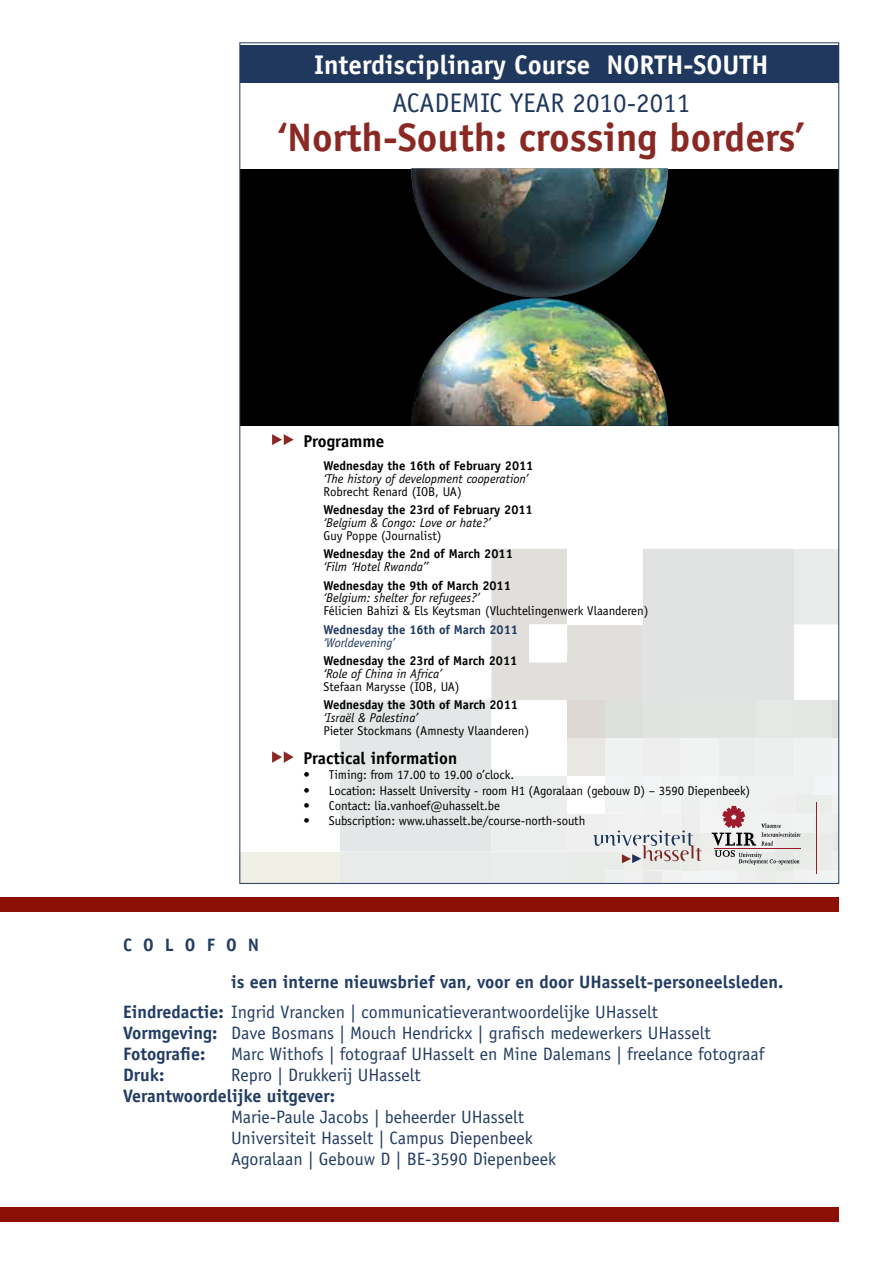
<style>
.page{position:relative;width:893px;height:1263px;background:#fff}
.page>*{position:absolute;margin:0;border:0;box-sizing:border-box;transform-origin:0 0}
.t1{font:700 39.9px "Officina Sans";color:#8a2924}
.t2{font:700 27px "Officina Sans";color:#fff}
.t3{font:27px "Officina Sans";color:#20385e}
.t4{font:18px/21px "Officina Sans";color:#223c63}
.t5{font:700 18px/37.5px "Officina Sans";color:#223c63}
.t6{font:700 17.1px "Officina Sans";color:#000}
.t7{font:12.75px "Officina Sans";letter-spacing:-.01em;color:#000}
.t8{font:700 12.75px "Officina Sans";color:#000}
.t9{font:italic 12.75px "Officina Sans";color:#000}
.t10{font:700 12.75px "Officina Sans";color:#20385e}
.t11{font:italic 12.75px "Officina Sans";color:#20385e}
.s1{font-weight:700}
</style>
<div class="page">
<div style="left:240px;top:852px;width:100px;height:31px;background:#f0f0e6"></div>
<div style="left:240px;top:169px;width:599px;height:257px;background:#000"></div>
<div style="left:240px;top:46px;width:599px;height:37px;background:#20385e"></div>
<svg style="left:272px;top:434px;width:22px;height:11px"></svg>
<svg style="left:272px;top:751px;width:22px;height:12px"></svg>
<img style="left:411px;top:168px;width:257px;height:258px">
<svg style="left:340px;top:549px;width:497px;height:333px"></svg>
<hr style="left:816px;top:803px;width:1px;height:71px;background:#a71d2f">
<hr style="left:714px;top:848px;width:87px;height:1px;background:#a71d2f">
<div style="left:0;top:898px;width:839px;height:14px;background:#8b0f04"></div>
<div style="left:0;top:1207px;width:839px;height:14px;background:#8b0f04"></div>
<h2 class="t2" style="left:314px;top:48px;width:456px">Interdisciplinary Course NORTH-SOUTH</h2>
<h2 class="t3" style="left:392px;top:87px;width:299px">ACADEMIC YEAR 2010-2011</h2>
<h1 class="t1" style="left:278px;top:112px;width:528px">‘North-South: crossing borders’</h1>
<h3 class="t6" style="left:303px;top:430px;width:82px">Programme</h3>
<p class="t8" style="left:323px;top:458px;width:211px">Wednesday the 16th of February 2011</p>
<p class="t9" style="left:323px;top:471px;width:206px">‘The history of development cooperation’</p>
<p class="t7" style="left:323px;top:484px;width:140px">Robrecht Renard (IOB, UA)</p>
<p class="t8" style="left:323px;top:502px;width:211px">Wednesday the 23rd of February 2011</p>
<p class="t9" style="left:323px;top:515px;width:169px">‘Belgium &amp; Congo: Love or hate?’</p>
<p class="t7" style="left:323px;top:528px;width:120px">Guy Poppe (Journalist)</p>
<p class="t8" style="left:323px;top:546px;width:191px">Wednesday the 2nd of March 2011</p>
<p class="t9" style="left:323px;top:559px;width:106px">‘Film ‘Hotel Rwanda’’</p>
<p class="t8" style="left:323px;top:577px;width:189px">Wednesday the 9th of March 2011</p>
<p class="t9" style="left:323px;top:591px;width:158px">‘Belgium: shelter for refugees?’</p>
<p class="t7" style="left:323px;top:603px;width:326px">Félicien Bahizi &amp; Els Keytsman (Vluchtelingenwerk Vlaanderen)</p>
<p class="t10" style="left:323px;top:621px;width:196px">Wednesday the 16th of March 2011</p>
<p class="t11" style="left:323px;top:635px;width:73px">‘Worldevening’</p>
<p class="t8" style="left:323px;top:653px;width:195px">Wednesday the 23rd of March 2011</p>
<p class="t9" style="left:323px;top:666px;width:120px">‘Role of China in Africa’</p>
<p class="t7" style="left:323px;top:679px;width:138px">Stefaan Marysse (IOB, UA)</p>
<p class="t8" style="left:323px;top:697px;width:196px">Wednesday the 30th of March 2011</p>
<p class="t9" style="left:323px;top:710px;width:96px">‘Israël &amp; Palestina’</p>
<p class="t7" style="left:323px;top:723px;width:207px">Pieter Stockmans (Amnesty Vlaanderen)</p>
<h3 class="t6" style="left:303px;top:747px;width:155px">Practical information</h3>
<p class="t7" style="left:303px;top:767px;width:212px">• Timing: from 17.00 to 19.00 o’clock.</p>
<p class="t7" style="left:303px;top:783px;width:448px">• Location: Hasselt University - room H1 (Agoralaan (gebouw D) – 3590 Diepenbeek)</p>
<p class="t7" style="left:303px;top:798px;width:198px">• Contact: lia.vanhoef@uhasselt.be</p>
<p class="t7" style="left:303px;top:813px;width:283px">• Subscription: www.uhasselt.be/course-north-south</p>
<h3 class="t5" style="left:231px;top:926px;width:554px;text-indent:-108px">C O L O F O N<br>is een interne nieuwsbrief van, voor en door UHasselt-personeelsleden.</h3>
<h3 class="t4" style="left:123px;top:1002px;width:589px"><span class="s1">Eindredactie:</span> Ingrid Vrancken | communicatieverantwoordelijke UHasselt<br><span class="s1">Vormgeving:</span> Dave Bosmans | Mouch Hendrickx | grafisch medewerkers UHasselt<br><span class="s1">Fotografie:</span></h3>
<h3 class="t4" style="left:231px;top:1044px;width:535px">Marc Withofs | fotograaf UHasselt en Mine Dalemans | freelance fotograaf</h3>
<h3 class="t5" style="left:123px;top:1056px;width:43px">Druk:</h3>
<h3 class="t4" style="left:231px;top:1065px;width:191px">Repro | Drukkerij UHasselt</h3>
<h3 class="t5" style="left:123px;top:1077px;width:214px">Verantwoordelijke uitgever:</h3>
<h3 class="t4" style="left:231px;top:1107px;width:327px">Marie-Paule Jacobs | beheerder UHasselt<br>Universiteit Hasselt | Campus Diepenbeek<br>Agoralaan | Gebouw D | BE-3590 Diepenbeek</h3>
</div>
